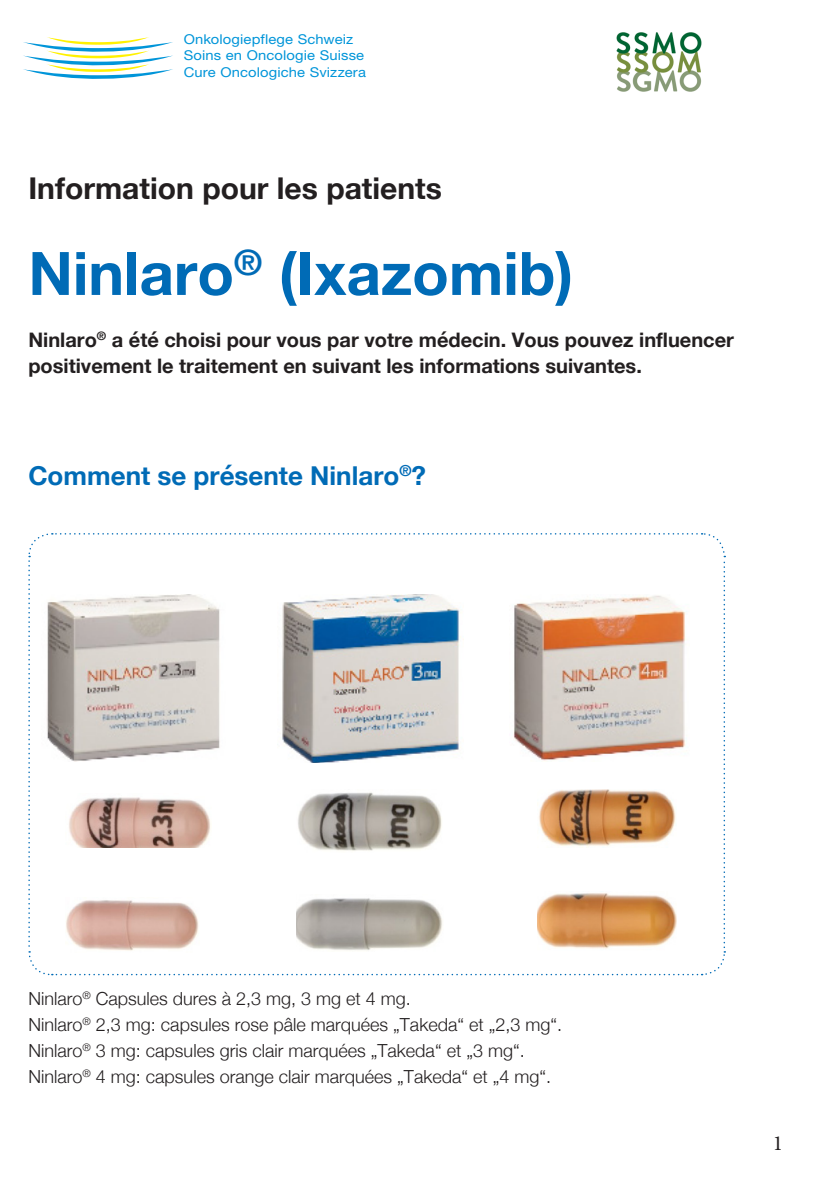
<style>
.page{position:relative;width:840px;height:1191px;background:#fff}
.page>*{position:absolute;margin:0;border:0;box-sizing:border-box;transform-origin:0 0}
.t1{font:700 60px "Helvetica Neue";color:#006bb6}
.t2{font:700 30px "Helvetica Neue";color:#231f20}
.t3{font:700 26px "Helvetica Neue";color:#006bb6}
.t4{font:21.6px "Minion Pro";color:#231f20}
.t5{font:700 20px/26px "Helvetica Neue";color:#231f20}
.t6{font:300 18px "Helvetica Neue";color:#231f20}
.t7{font:13.6px/16.2px "Helvetica Neue";letter-spacing:.01em;color:#0095d9;scale:1.09 1}
</style>
<div class="page">
<svg style="left:28px;top:533px;width:697px;height:443px"></svg>
<img style="left:41px;top:595px;width:184px;height:166px">
<img style="left:616px;top:33px;width:85px;height:59px">
<svg style="left:23px;top:37px;width:150px;height:42px"></svg>
<img style="left:277px;top:595px;width:186px;height:167px">
<img style="left:509px;top:595px;width:180px;height:166px">
<img style="left:65px;top:793px;width:146px;height:55px">
<img style="left:65px;top:897px;width:134px;height:56px">
<img style="left:296px;top:789px;width:146px;height:63px">
<img style="left:296px;top:894px;width:147px;height:57px">
<img style="left:537px;top:789px;width:139px;height:59px">
<img style="left:537px;top:891px;width:139px;height:59px">
<p class="t7" style="left:184px;top:31px;width:168px">Onkologiepflege Schweiz<br>Soins en Oncologie Suisse<br>Cure Oncologiche Svizzera</p>
<p class="t2" style="left:28px;top:165px;width:415px">Information pour les patients</p>
<p class="t1" style="left:28px;top:226px;width:546px">Ninlaro<sup>®</sup> (Ixazomib)</p>
<p class="t5" style="left:28px;top:327px;width:706px">Ninlaro<sup>®</sup> a été choisi pour vous par votre médecin. Vous pouvez influencer positivement le traitement en suivant les informations suivantes.</p>
<p class="t3" style="left:28px;top:455px;width:399px">Comment se présente Ninlaro<sup>®</sup>?</p>
<p class="t6" style="left:28px;top:984px;width:384px">Ninlaro<sup>®</sup> Capsules dures à 2,3 mg, 3 mg et 4 mg.</p>
<p class="t6" style="left:28px;top:1010px;width:535px">Ninlaro<sup>®</sup> 2,3 mg: capsules rose pâle marquées „Takeda“ et „2,3 mg“.</p>
<p class="t6" style="left:28px;top:1036px;width:497px">Ninlaro<sup>®</sup> 3 mg: capsules gris clair marquées „Takeda“ et „3 mg“.</p>
<p class="t6" style="left:28px;top:1062px;width:524px">Ninlaro<sup>®</sup> 4 mg: capsules orange clair marquées „Takeda“ et „4 mg“.</p>
<p class="t4" style="left:772px;top:1128px;width:12px">1</p>
</div>
